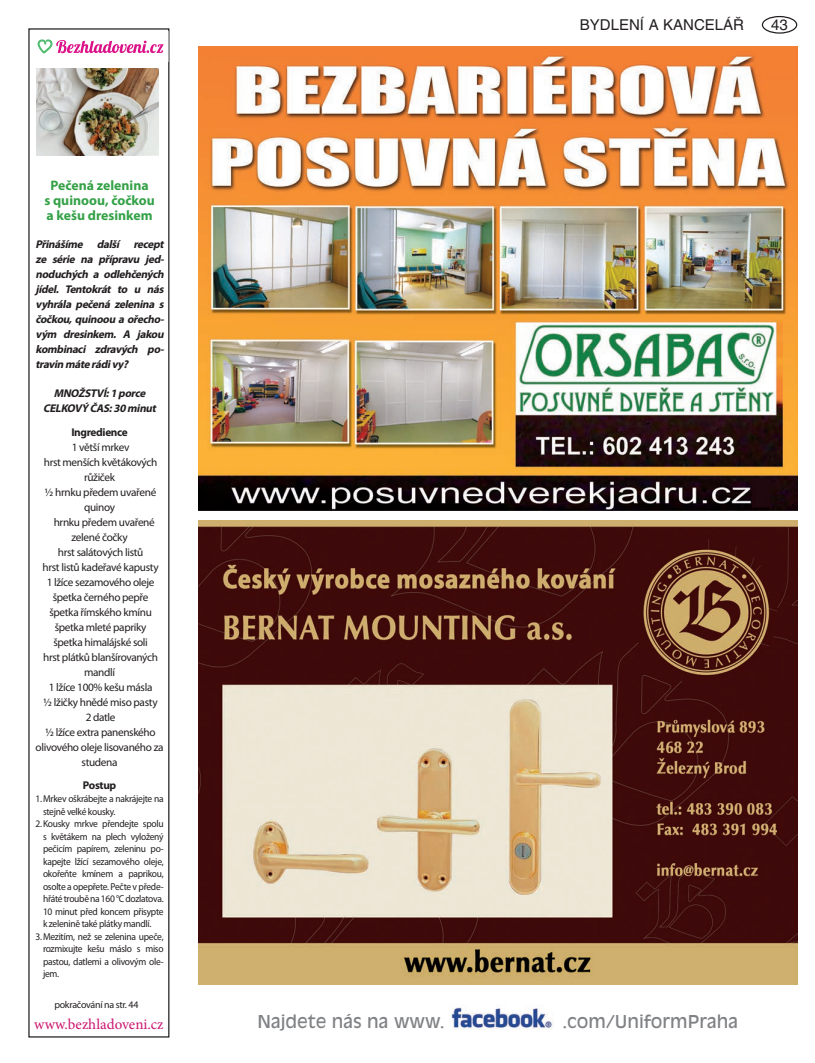
<style>
.page{position:relative;width:815px;height:1063px;background:#fff}
.page>*{position:absolute;margin:0;border:0;box-sizing:border-box;transform-origin:0 0}
.t1{font:17.5px "Antique Olive CE";color:#808285}
.t2{font:15px "Minion Pro";color:#cb156f}
.t3{font:15px "Helvetica CE";color:#231f20}
.t4{font:700 13.75px/15px "Myriad Pro";color:#34a147;text-align:center}
.t5{font:11.25px/15px "Myriad Pro";letter-spacing:-.03em;color:#231f20;text-align:center}
.t6{font:italic 700 11.25px/15px "Myriad Pro";color:#231f20;text-align:justify}
.t7{font:700 11.25px "Myriad Pro";letter-spacing:-.03em;color:#231f20}
.t8{font:10px "Myriad Pro";letter-spacing:-.03em;color:#231f20;scale:.95 1}
.t9{font:10px "Myriad Pro";letter-spacing:-.03em;color:#231f20}
</style>
<div class="page">
<div style="left:762px;top:16px;width:35px;height:18px;border:1px solid #231f20;border-radius:50%"></div>
<div style="left:28px;top:28px;width:141px;height:1010px;border:1px solid #231f20"></div>
<img style="left:37px;top:69px;width:121px;height:87px">
<img style="left:451px;top:1007px;width:103px;height:23px">
<img style="left:198px;top:521px;width:599px;height:464px">
<img style="left:198px;top:46px;width:599px;height:464px">
<svg style="left:38px;top:40px;width:126px;height:13px"></svg>
<h3 class="t4" style="left:44px;top:177px;width:112px">Pečená zelenina<br>s quinoou, čočkou a kešu dresinkem</h3>
<p class="t6" style="left:36px;top:237px;width:132px">Přinášíme další recept ze série na přípravu jed&shy;noduchých a odlehčených j ídel. Tentokrát to u nás vyhrála pečená zelenina s čočkou,quinoou aořecho&shy;vým dresinkem. A jakou kombinaci zdravých po&shy;travin máterádivy?</p>
<p class="t6" style="left:43px;top:385px;width:117px;text-align:center">MNOŽSTVÍ:1 porce<br>CELKOVÝ ČAS:30 minut</p>
<p class="t7" style="left:71px;top:425px;width:58px">Ingredience</p>
<p class="t5" style="left:36px;top:439px;width:129px">1 větší mrkev<br>hrst menších květákových růžiček<br>½ hrnku předem uvařené quinoy<br>⅓ hrnku předem uvařené zelené čočky<br>hrst salátových listů<br>hrst listů kadeřavé kapusty<br>1 lžíce sezamového oleje špetka černého pepře špetka římského kmínu špetka mleté papriky<br>špetka himalájské soli<br>hrst plátků blanšírovaných mandlí<br>1 lžíce 100% kešu másla<br>½ lžičky hnědé miso pasty<br>2 datle<br>½ lžíce extra panenského olivového oleje lisovaného za studena</p>
<p class="t7" style="left:83px;top:778px;width:35px">Postup</p>
<p class="t8" style="left:36px;top:793px;width:136px">1.Mrkev oškrábejte a nakrájejte na</p>
<p class="t8" style="left:43px;top:805px;width:78px">stejně velké kousky.</p>
<p class="t8" style="left:36px;top:818px;width:136px">2.Kousky mrkve přendejte spolu</p>
<p class="t8" style="left:43px;top:830px;width:128px">s květákem na plech vyložený</p>
<p class="t8" style="left:43px;top:843px;width:128px">pečicím papírem, zeleninu po-</p>
<p class="t8" style="left:43px;top:855px;width:128px">kapejte lžící sezamového oleje,</p>
<p class="t8" style="left:43px;top:868px;width:128px">okořeňte kmínem a paprikou,</p>
<p class="t8" style="left:43px;top:880px;width:128px">osolte a opepřete. Pečte v přede-</p>
<p class="t8" style="left:43px;top:893px;width:128px">hřáté troubě na 160 °C dozlatova.</p>
<p class="t8" style="left:43px;top:905px;width:128px">10 minut před koncem přisypte</p>
<p class="t8" style="left:43px;top:918px;width:116px">k zelenině také plátky mandlí.</p>
<p class="t8" style="left:36px;top:930px;width:136px">3.Mezitím, než se zelenina upeče,</p>
<p class="t8" style="left:43px;top:943px;width:128px">rozmixujte kešu máslo s miso</p>
<p class="t8" style="left:43px;top:955px;width:128px">pastou, datlemi a olivovým ole-</p>
<p class="t8" style="left:43px;top:968px;width:18px">jem.</p>
<h2 class="t2" style="left:34px;top:1014px;width:131px">www.bezhladoveni.cz</h2>
<p class="t9" style="left:54px;top:999px;width:86px">pokračování na str. 44</p>
<h2 class="t3" style="left:580px;top:16px;width:166px">BYDLENÍ A KANCELÁŘ</h2>
<h2 class="t3" style="left:771px;top:16px;width:18px">43</h2>
<h1 class="t1" style="left:257px;top:1012px;width:189px">Najdete nás na www.</h1>
<h1 class="t1" style="left:562px;top:1012px;width:177px">.com/UniformPraha</h1>
</div>
